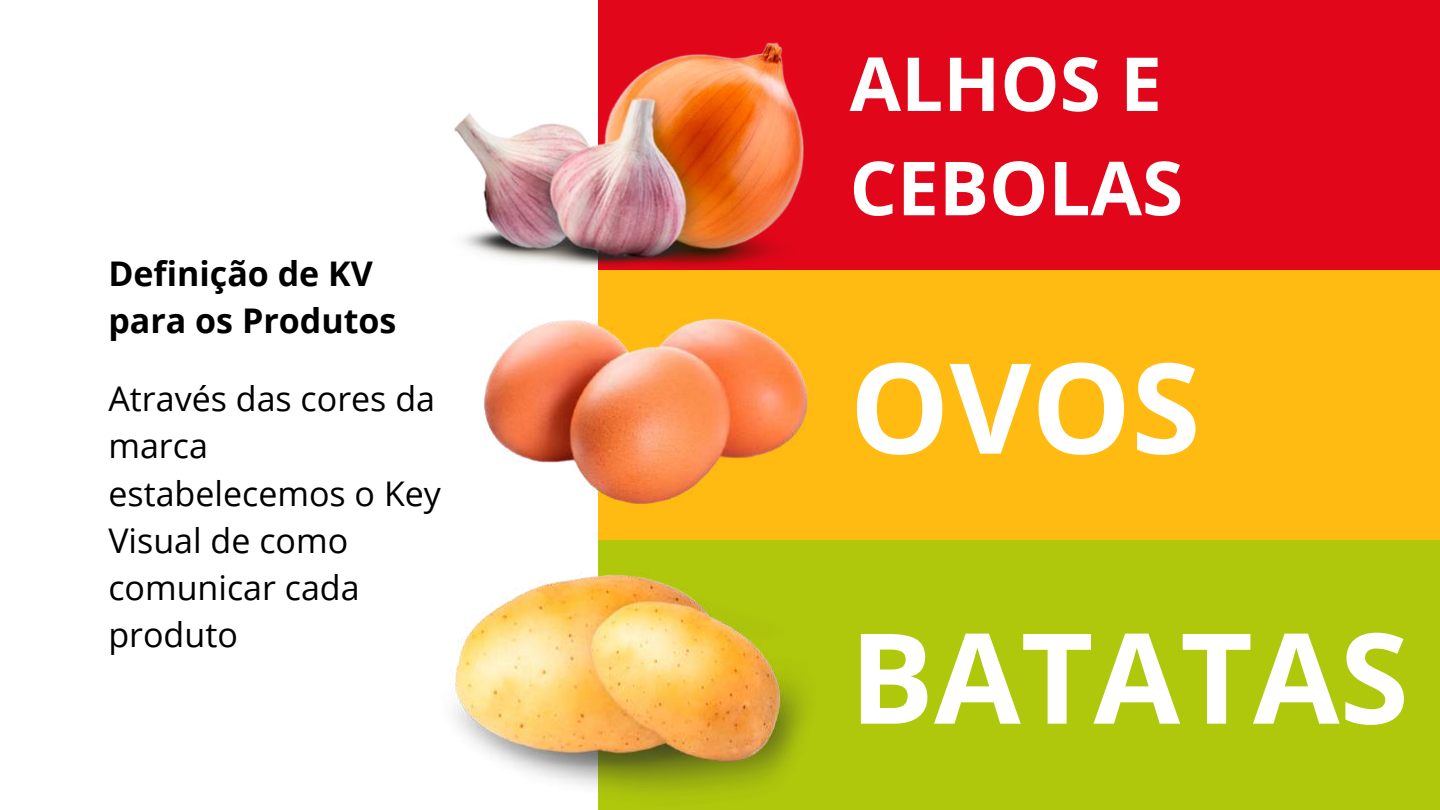
<style>
.page{position:relative;width:1440px;height:810px;background:#fff}
.page>*{position:absolute;margin:0;border:0;box-sizing:border-box;transform-origin:0 0}
.t1{font:700 125.7px/270px "Open Sans";color:#fff}
.t2{font:700 74.6px/104.2px "Open Sans";color:#fff}
.t3{font:34px/47.2px "Open Sans";color:#000}
.t4{font:700 34px/47.2px "Open Sans";color:#000}
</style>
<div class="page">
<div style="left:598px;top:0;width:842px;height:270px;background:#e2061a"></div>
<div style="left:598px;top:270px;width:842px;height:270px;background:#fb1"></div>
<div style="left:598px;top:540px;width:842px;height:270px;background:#afc80c"></div>
<img style="left:484px;top:323px;width:324px;height:181px">
<img style="left:451px;top:573px;width:353px;height:220px">
<img style="left:454px;top:42px;width:350px;height:281px">
<p class="t4" style="left:108px;top:249px;width:290px">Definição de KV para os Produtos</p>
<p class="t3" style="left:108px;top:374px;width:334px">Através das cores da marca estabelecemos o Key<br>Visual de como comunicar cada produto</p>
<h2 class="t2" style="left:850px;top:30px;width:335px">ALHOS E<br>CEBOLAS</h2>
<h1 class="t1" style="left:850px;top:270px;width:561px">OVOS<br>BATATAS</h1>
</div>
